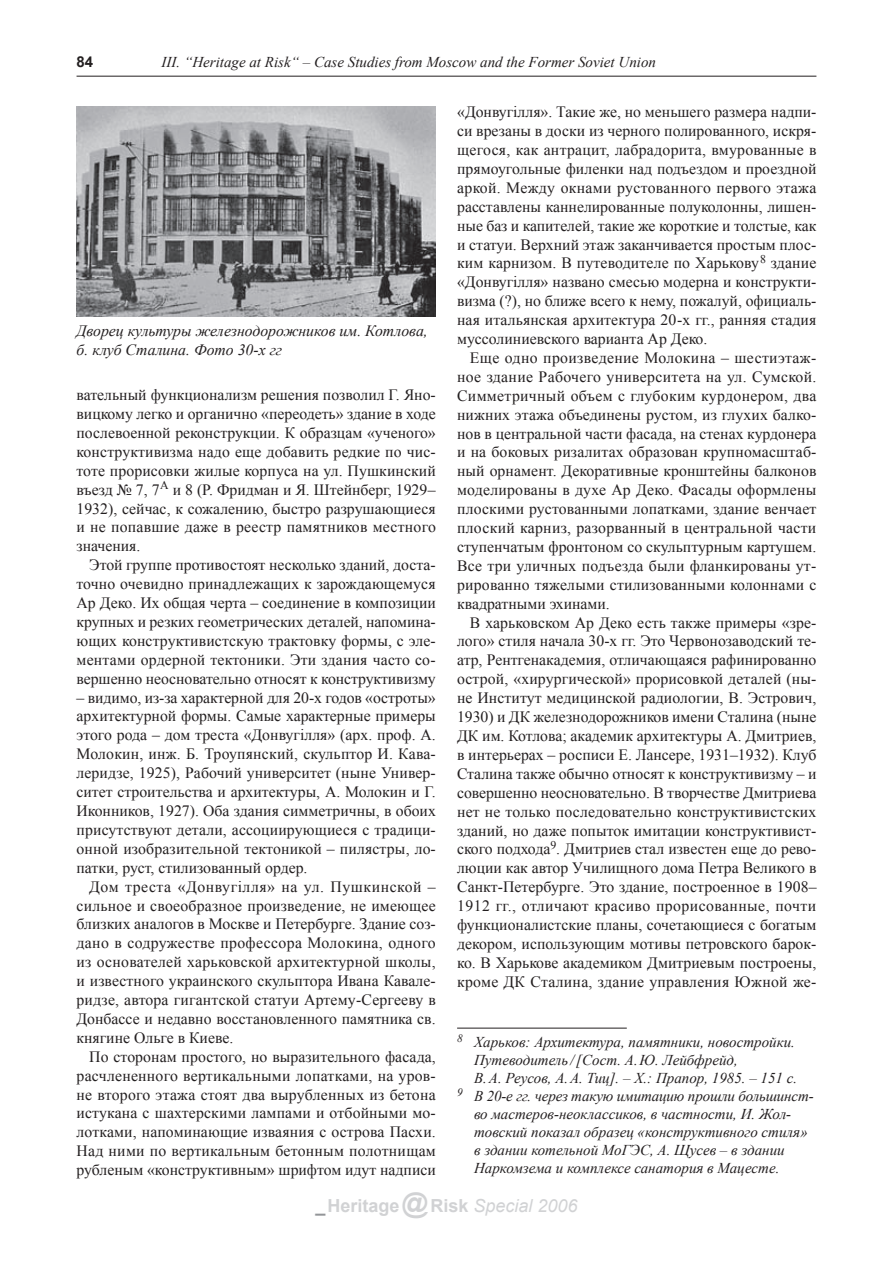
<style>
.page{position:relative;width:893px;height:1263px;background:#fff}
.page>*{position:absolute;margin:0;border:0;box-sizing:border-box;transform-origin:0 0}
.t1{font:700 18px "Arial";color:#d1d2d4}
.t2{font:15.75px/18.9px "Times New Roman";color:#231f20;text-align:justify}
.t3{font:italic 15.75px/18.9px "Times New Roman";color:#231f20}
.t4{font:italic 15px "Times New Roman";color:#231f20}
.t5{font:700 15px "Arial";color:#231f20}
.s1{color:#939598}
.s2{font-size:27px}
.s3{font-weight:400;font-style:italic}
</style>
<div class="page">
<hr style="left:77px;top:76px;width:739px;height:1px;background:#231f20">
<hr style="left:457px;top:1028px;width:170px;height:1px;background:#231f20">
<img style="left:77px;top:106px;width:359px;height:210px">
<p class="t5" style="left:77px;top:52px;width:18px">84</p>
<p class="t4" style="left:162px;top:51px;width:496px">III. “Heritage at Risk“ – Case Studies from Moscow and the Former Soviet Union</p>
<p class="t3" style="left:77px;top:321px;width:353px">Дворец культуры железнодорожников им. Котлова, б. клуб Сталина. Фото 30-х гг</p>
<p class="t2" style="left:77px;top:385px;width:361px">вательный функционализм решения позволил Г. Яно&shy;вицкому легко и органично «пере-одеть» здание в ходе послевоенной реконструкции. К образцам «ученого» конструктивизма надо еще добавить редкие по чис&shy;тоте прорисовки жилые корпуса на ул. Пушкинский въезд № 7, 7<sup>А</sup> и 8 (Р. Фридман и Я. Штейнберг, 1929– 1932), сейчас, к сожалению, быстро разрушающиеся и не попавшие даже в реестр памятников местного значения.</p>
<p class="t2" style="left:77px;top:555px;width:361px;text-indent:13px">Этой группе противостоят несколько зданий, доста&shy;точно очевидно принадлежащих к зарождающемуся Ар Деко. Их общая черта – соединение в композиции крупных и резких геометрических деталей, напо-мина&shy;ющих конструктивист-скую трактовку формы, с эле&shy;ментами ордерной тектоники. Эти здания часто со&shy;вершенно неосновательно относят к конструктивизму</p>
<p class="t2" style="left:77px;top:688px;width:361px">– видимо, из-за характерной для 20-х годов «остроты» архитектурной формы. Самые характерные примеры этого рода – дом треста «Дон-ву-гіл-ля» (арх. проф. А.<br>Молокин, инж. Б. Троупянский, скульптор И. Кава&shy;леридзе, 1925), Рабочий университет (ныне Универ&shy;ситет строительства и архитектуры, А. Молокин и Г.<br>Иконников, 1927). Оба здания симметричны, в обоих присутствуют детали, ассоциирующиеся с традици&shy;онной изобразительной тектоникой – пилястры, ло&shy;патки, руст, стилизованный ордер.</p>
<p class="t2" style="left:77px;top:877px;width:361px;text-indent:13px">Дом треста «Донвугілля» на ул. Пушкинской – сильное и своеобразное произведение, не имеющее близких аналогов в Москве и Петербурге. Здание соз&shy;дано в содружестве профессора Молокина, одного из основателей харьковской архитектурной школы, и известного украинского скульптора Ивана Кавале&shy;ридзе, автора гигантской статуи Артему-Сергееву в Донбассе и недавно восстановленного памятника св. княгине Ольге в Киеве.</p>
<p class="t2" style="left:77px;top:1047px;width:361px;text-indent:13px">По сторонам простого, но выразительного фасада, расчлененного вер-тикальными лопатками, на уров&shy;не второго этажа стоят два вырубленных из бетона истукана с шахтерскими лампами и отбойными мо&shy;лотками, напоминающие изваяния с острова Пасхи.<br>Над ними по вертикальным бетонным полотнищам рубленым «конструк-тив-н-ым» шрифтом идут надписи</p>
<p class="t2" style="left:457px;top:102px;width:361px">«Донвугілля». Такие же, но меньшего раз--мера надпи&shy;си врезаны в доски из черного полированного, искря&shy;щегося, как антрацит, лабрадорита, вмурованные в прямоугольные филенки над подъездом и проездной аркой. Между окнами рустованного первого этажа расставлены каннелированные полуколонны, лишен&shy;ные баз и капителей, такие же короткие и толстые, как и статуи. Верхний этаж заканчивается про- стым плос&shy;ким карнизом. В путеводителе по Харькову<sup>8</sup> здание «Донвугілля» названо смесью модерна и конструкти&shy;визма (?), но ближе всего к нему, пожалуй, официаль&shy;ная итальянская архитектура 20-х гг., ранняя стадия муссолиниевского варианта Ар Деко.</p>
<p class="t2" style="left:457px;top:348px;width:361px;text-indent:13px">Еще одно произведение Молокина – шестиэтаж&shy;ное здание Рабочего университета на ул. Сумской.<br>Симмет-ри-ч-ный объем с глубоким курдонером, два нижних этажа объединены рустом, из глухих балко&shy;нов в центральной части фасада, на стенах курдонера и на боковых ризалитах образован крупномасштаб&shy;ный орнамент. Декоративные кронштейны балконов моделированы в духе Ар Деко. Фасады оформлены плоскими рустованными лопатками, здание венчает плоский карниз, разорванный в центральной части ступенчатым фронтоном со скульптурным картушем.<br>Все три уличных подъезда были фланкированы ут&shy;рированно тяжелыми стилизован-ны-ми колоннами с квадратными эхинами.</p>
<p class="t2" style="left:457px;top:613px;width:361px;text-indent:13px">В харьковском Ар Деко есть также примеры «зре&shy;лого» стиля начала 30-х гг. Это Червонозаводский те&shy;атр, Рентгенакадемия, отли-ча-ю-ща-яся рафинированно острой, «хирур-ги-че- ской» прорисовкой деталей (ны&shy;не Институт медицинской радиологии, В. Эстрович, 1930) и ДК железнодорожников имени Ста-лина (ныне ДК им. Котлова; академик архитектуры А. Дмитриев, в интерьерах – росписи Е. Лансере, 1931–1932). Клуб Сталина также обычно относят к конструктивизму – и совершенно неосновательно. В творчестве Дмитриева нет не только последовательно конструктивистских зданий, но даже попыток имитации конструктивист&shy;ского подхода<sup>9</sup>. Дмитриев стал известен еще до рево&shy;люции как автор Училищного дома Петра Великого в Санкт-Петербурге. Это здание, построенное в 1908– 1912 гг., отличают красиво прорисованные, почти функционалистские планы, сочетающиеся с богатым декором, использующим мотивы петровского барок&shy;ко. В Харькове академиком Дмитриевым построены, кроме ДК Сталина, здание управления Южной же-</p>
<p class="t4" style="left:457px;top:1031px;width:339px"><sup>8</sup> Харьков: Архитектура, памятники, новостройки.</p>
<p class="t4" style="left:474px;top:1049px;width:265px">Путеводитель /[Сост. А.Ю. Лейбфрейд,</p>
<p class="t4" style="left:474px;top:1067px;width:325px">В.А. Реусов, А.А. Тиц]. – Х.: Прапор, 1985. – 151 с.</p>
<p class="t4" style="left:457px;top:1085px;width:358px"><sup>9</sup> В 20-е гг. через такую имитацию прошли большинст-</p>
<p class="t4" style="left:474px;top:1103px;width:319px">во мастеров-неоклассиков, в частности, И. Жол-</p>
<p class="t4" style="left:474px;top:1121px;width:335px">товский показал образец «конструктивного стиля»</p>
<p class="t4" style="left:474px;top:1139px;width:312px">в здании котельной МоГЭС, А. Щусев – в здании</p>
<p class="t4" style="left:474px;top:1157px;width:307px">Наркомзема и комплексе санатория в Мацесте.</p>
<p class="t1" style="left:315px;top:1194px;width:264px"><span class="s1">_</span> Heritage <span class="s2">@</span> Risk <span class="s3">Special 2006</span></p>
</div>
